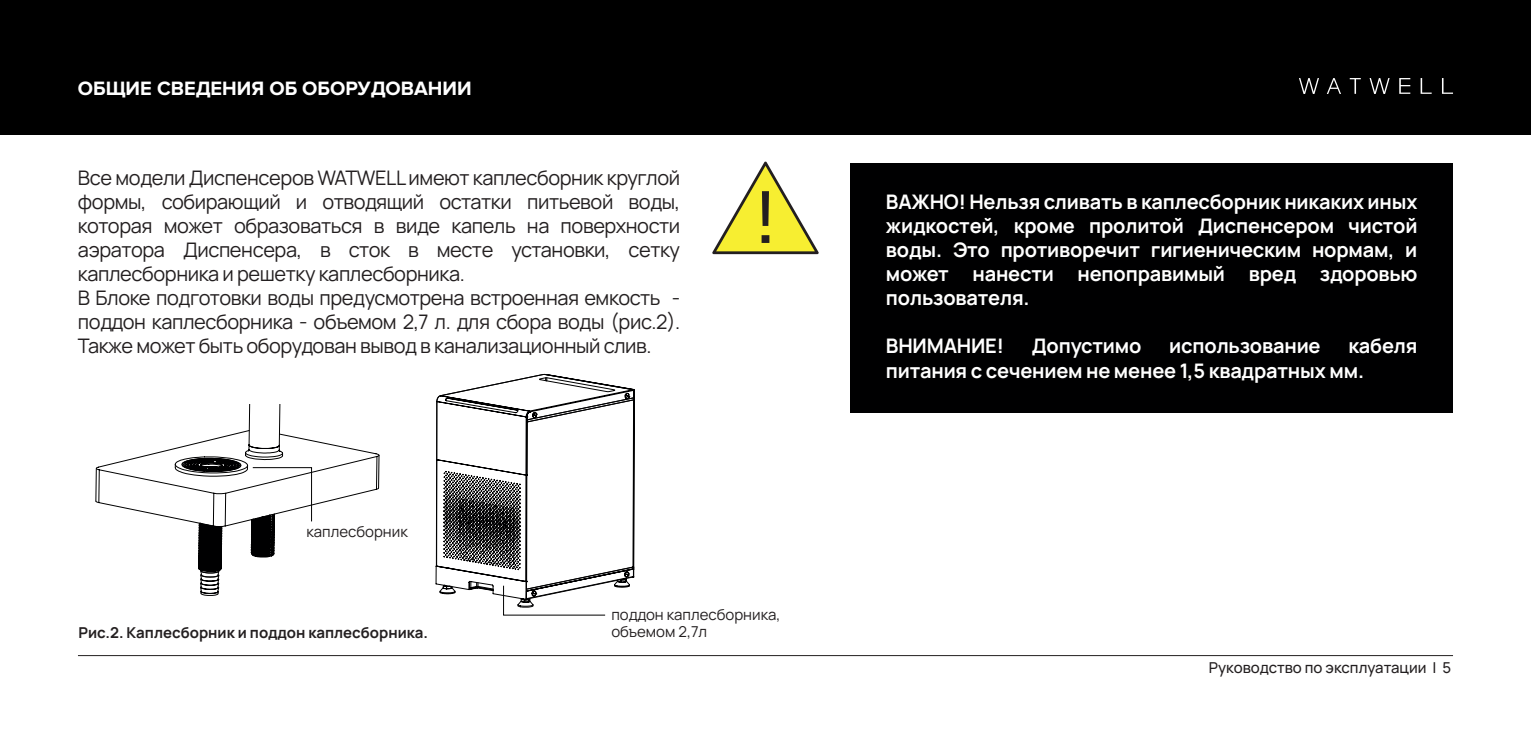
<style>
.page{position:relative;width:1531px;height:752px;background:#fff}
.page>*{position:absolute;margin:0;border:0;box-sizing:border-box;transform-origin:0 0}
.t1{font:20px/24px "Manrope";letter-spacing:-.02em;color:#231f20;text-align:justify}
.t2{font:700 20px/24px "Manrope";letter-spacing:-.01em;color:#fff;text-align:justify}
.t3{font:700 20px "Proxima Nova";color:#fff}
.t4{font:15px "Manrope";color:#231f20}
.t5{font:700 15px "Manrope";color:#231f20}
.t6{font:500 15px "Manrope";color:#231f20}
</style>
<div class="page">
<div style="left:0;top:0;width:1531px;height:135px;background:#000"></div>
<hr style="left:78px;top:654px;width:1375px;height:1px;background:#231f20">
<svg style="left:1299px;top:78px;width:20px;height:16px"></svg>
<svg style="left:1369px;top:78px;width:20px;height:16px"></svg>
<svg style="left:1327px;top:78px;width:14px;height:16px"></svg>
<svg style="left:1420px;top:78px;width:11px;height:16px"></svg>
<svg style="left:1442px;top:78px;width:11px;height:16px"></svg>
<svg style="left:1399px;top:78px;width:11px;height:16px"></svg>
<svg style="left:1349px;top:78px;width:12px;height:16px"></svg>
<div style="left:850px;top:163px;width:603px;height:249px;background:#000001"></div>
<svg style="left:712px;top:161px;width:107px;height:93px"></svg>
<svg style="left:436px;top:374px;width:198px;height:241px"></svg>
<svg style="left:95px;top:404px;width:284px;height:191px"></svg>
<p class="t3" style="left:78px;top:76px;width:395px">ОБЩИЕ СВЕДЕНИЯ ОБ ОБОРУДОВАНИИ</p>
<p class="t1" style="left:78px;top:164px;width:604px">Все модели Диспенсеров WATWELL имеют каплесборник круглой</p>
<p class="t1" style="left:78px;top:188px;width:604px">формы, собирающий и отводящий остатки питьевой воды,</p>
<p class="t1" style="left:78px;top:212px;width:604px">которая может образоваться в виде капель на поверхности</p>
<p class="t1" style="left:78px;top:236px;width:604px">аэратора Диспенсера, в сток в месте установки, сетку</p>
<p class="t1" style="left:78px;top:260px;width:388px">каплесборника и решетку каплесборника.</p>
<p class="t1" style="left:78px;top:284px;width:604px">В Блоке подготовки воды предусмотрена встроенная емкость - поддон каплесборника - объемом 2,7 л. для сбора воды (рис.2).<br>Также может быть оборудован вывод в канализационный слив.</p>
<p class="t4" style="left:306px;top:521px;width:103px">каплесборник</p>
<p class="t5" style="left:78px;top:621px;width:351px">Рис.2. Каплесборник и поддон каплесборника.</p>
<p class="t4" style="left:611px;top:603px;width:171px">поддон каплесборника,</p>
<p class="t4" style="left:611px;top:621px;width:97px">объемом 2,7л</p>
<p class="t2" style="left:886px;top:189px;width:533px">ВАЖНО! Нельзя сливать в каплесборник никаких иных жидкостей, кроме пролитой Диспенсером чистой воды. Это противоречит гигиеническим нормам, и</p>
<p class="t2" style="left:886px;top:261px;width:533px">может нанести непоправимый вред здоровью</p>
<p class="t2" style="left:886px;top:285px;width:145px">пользователя.</p>
<p class="t2" style="left:886px;top:333px;width:119px">ВНИМАНИЕ!</p>
<p class="t2" style="left:1032px;top:333px;width:111px">Допустимо</p>
<p class="t2" style="left:1169px;top:333px;width:153px">использование</p>
<p class="t2" style="left:1348px;top:333px;width:71px">кабеля</p>
<p class="t2" style="left:886px;top:357px;width:480px">питания с сечением не менее 1,5 квадратных мм.</p>
<p class="t6" style="left:1209px;top:656px;width:244px">Руководство по эксплуатации | 5</p>
</div>
